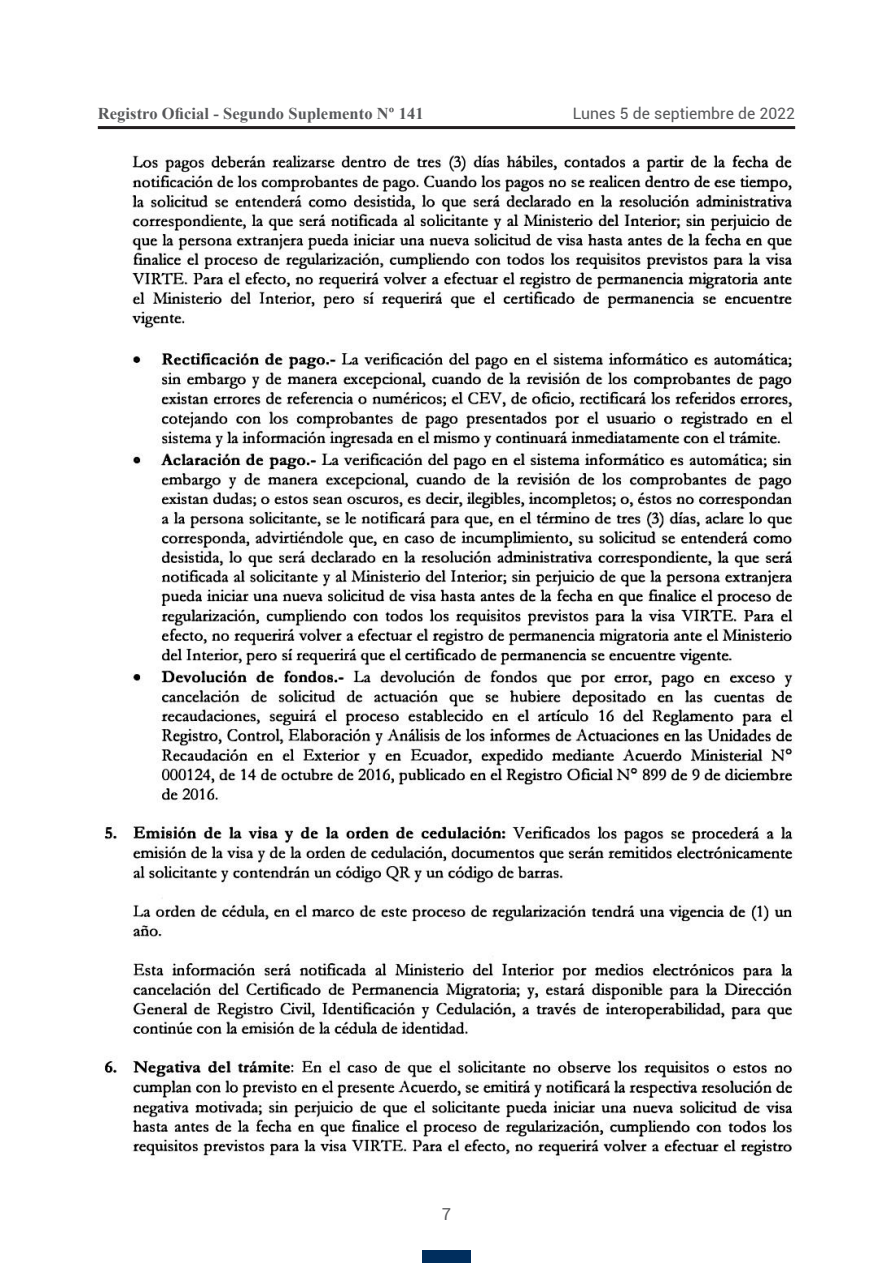
<style>
.page{position:relative;width:893px;height:1263px;background:#fff}
.page>*{position:absolute;margin:0;border:0;box-sizing:border-box;transform-origin:0 0}
.t1{font:700 16.5px "Times New Roman";letter-spacing:.005em;color:#57585a}
.t2{font:16.5px "Roboto";color:#57585a}
.t3{font:15.75px "Roboto";letter-spacing:.005em;color:#57585a}
</style>
<div class="page">
<hr style="left:98px;top:126px;width:697px;height:3px;background:#231f20">
<div style="left:422px;top:1250px;width:49px;height:13px;background:#002e5e"></div>
<img style="left:104px;top:155px;width:690px;height:1004px">
<p class="t1" style="left:98px;top:102px;width:327px">Registro Oficial - Segundo Suplemento Nº 141</p>
<p class="t3" style="left:573px;top:102px;width:224px">Lunes 5 de septiembre de 2022</p>
<p class="t2" style="left:442px;top:1203px;width:11px">7</p>
</div>
